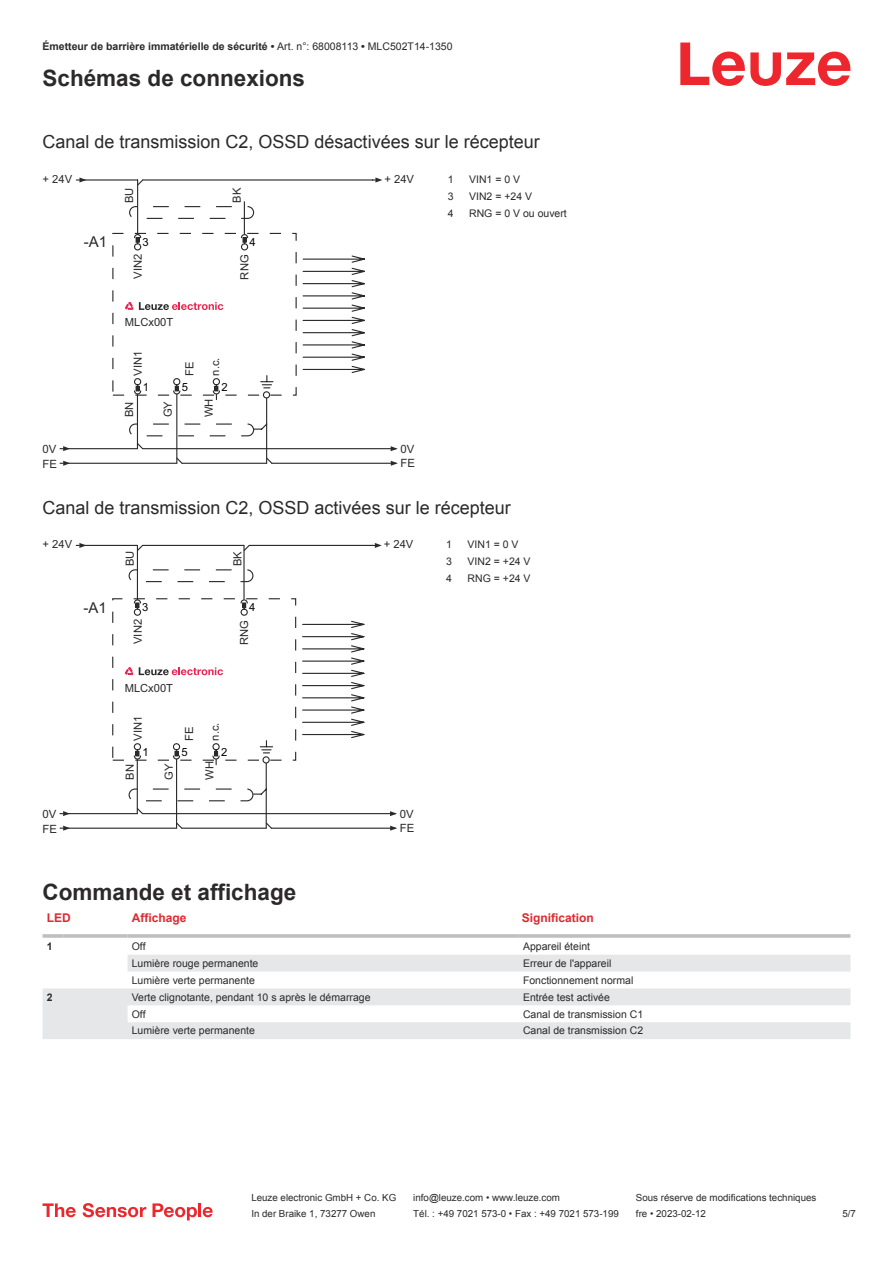
<style>
.page{position:relative;width:893px;height:1263px;background:#fff}
.page>*{position:absolute;margin:0;border:0;box-sizing:border-box;transform-origin:0 0}
.t1{font:700 22.5px "Arial";color:#2b292a}
.t2{font:18px "Arial";color:#2b292a}
.t3{font:15px "Arial";color:#2b292a}
.t4{font:700 12px "Arial";color:#db2a30}
.t5{font:11.4px "Arial";color:#2b292a}
.t6{font:11.25px "Arial";color:#2b292a}
.t7{font:11.25px "Arial";color:#040304}
.t8{font:10.5px "Arial";color:#2b292a}
.t9{font:700 10.5px "Arial";color:#2b292a}
.t10{font:9.75px "Arial";color:#2b292a}
.s1{font-weight:400}
</style>
<div class="page">
<svg style="left:680px;top:43px;width:170px;height:43px"></svg>
<svg style="left:43px;top:955px;width:807px;height:84px;fill:#e6e7e9"></svg>
<hr style="left:43px;top:934px;width:21px;height:4px;background:#c7c9cb">
<hr style="left:64px;top:934px;width:64px;height:4px;background:#c8cacc">
<hr style="left:128px;top:934px;width:391px;height:4px;background:#c7c9cb">
<hr style="left:519px;top:934px;width:331px;height:4px;background:#bdbfc1">
<svg style="left:43px;top:1203px;width:33px;height:14px"></svg>
<svg style="left:83px;top:1203px;width:63px;height:14px"></svg>
<svg style="left:153px;top:1203px;width:44px;height:17px"></svg>
<hr style="left:198px;top:1203px;width:3px;height:14px;background:#ed272d">
<svg style="left:203px;top:1207px;width:10px;height:10px"></svg>
<svg style="left:302px;top:255px;width:63px;height:118px"></svg>
<hr style="left:143px;top:179px;width:230px;height:2px;background:#2b292a">
<svg style="left:372px;top:177px;width:10px;height:6px"></svg>
<hr style="left:272px;top:463px;width:124px;height:1px;background:#2b292a">
<hr style="left:143px;top:448px;width:253px;height:1px;background:#2b292a">
<svg style="left:391px;top:446px;width:7px;height:5px"></svg>
<svg style="left:391px;top:461px;width:7px;height:5px"></svg>
<svg style="left:59px;top:177px;width:215px;height:289px"></svg>
<svg style="left:302px;top:620px;width:63px;height:119px"></svg>
<hr style="left:249px;top:545px;width:123px;height:1px;background:#2b292a">
<svg style="left:372px;top:543px;width:10px;height:5px"></svg>
<hr style="left:271px;top:828px;width:124px;height:1px;background:#2b292a">
<hr style="left:143px;top:813px;width:252px;height:1px;background:#2b292a">
<svg style="left:390px;top:811px;width:7px;height:5px"></svg>
<svg style="left:390px;top:826px;width:7px;height:5px"></svg>
<svg style="left:59px;top:543px;width:215px;height:288px"></svg>
<p class="t9" style="left:43px;top:43px;width:411px">Émetteur de barrière immatérielle de sécurité • <span class="s1">Art. n°: 68008113</span> • <span class="s1">MLC502T14-1350</span></p>
<h1 class="t1" style="left:43px;top:70px;width:264px">Schémas de connexions</h1>
<h2 class="t2" style="left:43px;top:135px;width:499px">Canal de transmission C2, OSSD désactivées sur le récepteur</h2>
<p class="t6" style="left:43px;top:175px;width:31px">+ 24V</p>
<p class="t6" style="left:125px;top:203px;width:17px;rotate:-90deg">BU</p>
<p class="t6" style="left:232px;top:203px;width:16px;rotate:-90deg">BK</p>
<p class="t6" style="left:384px;top:175px;width:31px">+ 24V</p>
<p class="t8" style="left:448px;top:175px;width:7px">1</p>
<p class="t8" style="left:469px;top:175px;width:53px">VIN1 = 0 V</p>
<p class="t8" style="left:448px;top:192px;width:7px">3</p>
<p class="t8" style="left:469px;top:192px;width:65px">VIN2 = +24 V</p>
<p class="t8" style="left:448px;top:209px;width:7px">4</p>
<p class="t8" style="left:469px;top:209px;width:99px">RNG = 0 V ou ouvert</p>
<h3 class="t3" style="left:84px;top:236px;width:25px">-A1</h3>
<p class="t7" style="left:142px;top:237px;width:8px">3</p>
<p class="t7" style="left:249px;top:237px;width:8px">4</p>
<p class="t6" style="left:134px;top:279px;width:26px;rotate:-90deg">VIN2</p>
<p class="t6" style="left:240px;top:280px;width:26px;rotate:-90deg">RNG</p>
<p class="t6" style="left:125px;top:318px;width:50px">MLCx00T</p>
<p class="t6" style="left:134px;top:376px;width:26px;rotate:-90deg">VIN1</p>
<p class="t7" style="left:143px;top:383px;width:8px">1</p>
<p class="t6" style="left:185px;top:376px;width:16px;rotate:-90deg">FE</p>
<p class="t7" style="left:182px;top:383px;width:8px">5</p>
<p class="t6" style="left:211px;top:376px;width:20px;rotate:-90deg">n.c.</p>
<p class="t7" style="left:221px;top:383px;width:8px">2</p>
<p class="t6" style="left:125px;top:417px;width:17px;rotate:-90deg">BN</p>
<p class="t6" style="left:164px;top:417px;width:18px;rotate:-90deg">GY</p>
<p class="t6" style="left:204px;top:417px;width:20px;rotate:-90deg">WH</p>
<p class="t5" style="left:43px;top:445px;width:15px">0V</p>
<p class="t5" style="left:400px;top:444px;width:15px">0V</p>
<p class="t5" style="left:43px;top:459px;width:16px">FE</p>
<p class="t5" style="left:400px;top:459px;width:16px">FE</p>
<h2 class="t2" style="left:43px;top:500px;width:470px">Canal de transmission C2, OSSD activées sur le récepteur</h2>
<p class="t6" style="left:43px;top:540px;width:31px">+ 24V</p>
<p class="t6" style="left:126px;top:566px;width:17px;rotate:-90deg">BU</p>
<p class="t6" style="left:233px;top:566px;width:16px;rotate:-90deg">BK</p>
<p class="t6" style="left:384px;top:540px;width:31px">+ 24V</p>
<p class="t8" style="left:446px;top:541px;width:7px">1</p>
<p class="t8" style="left:468px;top:541px;width:53px">VIN1 = 0 V</p>
<p class="t8" style="left:446px;top:558px;width:7px">3</p>
<p class="t8" style="left:468px;top:558px;width:65px">VIN2 = +24 V</p>
<p class="t8" style="left:446px;top:575px;width:7px">4</p>
<p class="t8" style="left:468px;top:575px;width:65px">RNG = +24 V</p>
<h3 class="t3" style="left:84px;top:602px;width:25px">-A1</h3>
<p class="t7" style="left:142px;top:603px;width:8px">3</p>
<p class="t7" style="left:249px;top:603px;width:8px">4</p>
<p class="t6" style="left:134px;top:644px;width:26px;rotate:-90deg">VIN2</p>
<p class="t6" style="left:240px;top:645px;width:26px;rotate:-90deg">RNG</p>
<p class="t6" style="left:125px;top:683px;width:50px">MLCx00T</p>
<p class="t6" style="left:133px;top:741px;width:26px;rotate:-90deg">VIN1</p>
<p class="t7" style="left:142px;top:748px;width:8px">1</p>
<p class="t6" style="left:185px;top:741px;width:16px;rotate:-90deg">FE</p>
<p class="t7" style="left:182px;top:748px;width:8px">5</p>
<p class="t6" style="left:211px;top:741px;width:20px;rotate:-90deg">n.c.</p>
<p class="t7" style="left:221px;top:748px;width:8px">2</p>
<p class="t6" style="left:126px;top:780px;width:17px;rotate:-90deg">BN</p>
<p class="t6" style="left:165px;top:780px;width:18px;rotate:-90deg">GY</p>
<p class="t6" style="left:205px;top:780px;width:20px;rotate:-90deg">WH</p>
<p class="t5" style="left:43px;top:810px;width:15px">0V</p>
<p class="t5" style="left:400px;top:809px;width:15px">0V</p>
<p class="t5" style="left:43px;top:824px;width:16px">FE</p>
<p class="t5" style="left:400px;top:824px;width:16px">FE</p>
<h1 class="t1" style="left:43px;top:884px;width:255px">Commande et affichage</h1>
<p class="t4" style="left:47px;top:913px;width:25px">LED</p>
<p class="t4" style="left:132px;top:913px;width:56px">Affichage</p>
<p class="t4" style="left:522px;top:913px;width:74px">Signification</p>
<p class="t9" style="left:47px;top:942px;width:7px">1</p>
<p class="t8" style="left:132px;top:942px;width:15px">Off</p>
<p class="t8" style="left:523px;top:942px;width:69px">Appareil éteint</p>
<p class="t8" style="left:132px;top:959px;width:128px">Lumière rouge permanente</p>
<p class="t8" style="left:523px;top:959px;width:90px">Erreur de l'appareil</p>
<p class="t8" style="left:132px;top:976px;width:125px">Lumière verte permanente</p>
<p class="t8" style="left:523px;top:976px;width:112px">Fonctionnement normal</p>
<p class="t9" style="left:47px;top:993px;width:7px">2</p>
<p class="t8" style="left:132px;top:993px;width:240px">Verte clignotante, pendant 10 s après le démarrage</p>
<p class="t8" style="left:523px;top:993px;width:88px">Entrée test activée</p>
<p class="t8" style="left:132px;top:1010px;width:15px">Off</p>
<p class="t8" style="left:523px;top:1010px;width:122px">Canal de transmission C1</p>
<p class="t8" style="left:132px;top:1027px;width:125px">Lumière verte permanente</p>
<p class="t8" style="left:523px;top:1027px;width:122px">Canal de transmission C2</p>
<p class="t10" style="left:251px;top:1194px;width:146px">Leuze electronic GmbH + Co. KG</p>
<p class="t10" style="left:413px;top:1194px;width:148px">info@leuze.com • www.leuze.com</p>
<p class="t10" style="left:636px;top:1194px;width:182px">Sous réserve de modifications techniques</p>
<p class="t10" style="left:251px;top:1210px;width:126px">In der Braike 1, 73277 Owen</p>
<p class="t10" style="left:413px;top:1210px;width:207px">Tél. : +49 7021 573-0 • Fax : +49 7021 573-199</p>
<p class="t10" style="left:636px;top:1210px;width:72px">fre • 2023-02-12</p>
<p class="t10" style="left:842px;top:1210px;width:15px">5 /7</p>
</div>
